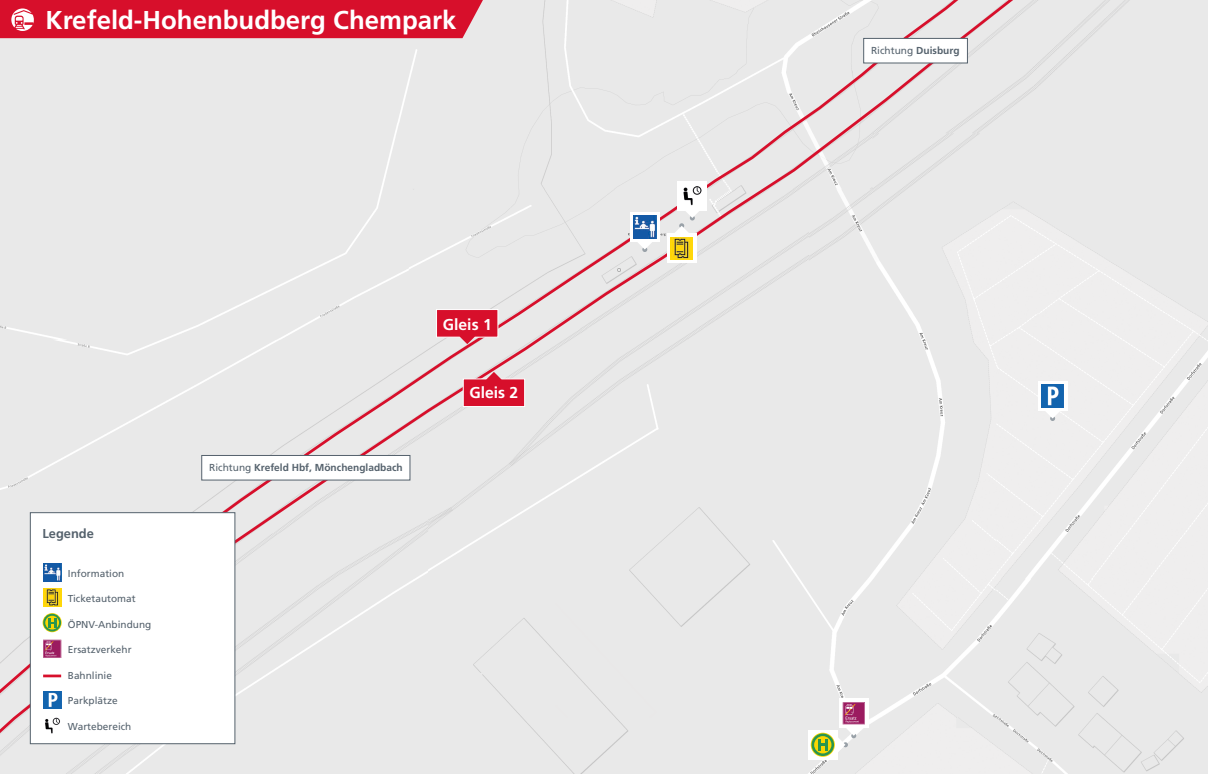
<style>
.page{position:relative;width:1208px;height:774px;background:#e9e9e9}
.page>*{position:absolute;margin:0;border:0;box-sizing:border-box;transform-origin:0 0}
.t1{font:700 25.8px "Frutiger LT Std";color:#fff}
.t2{font:700 15.75px "Frutiger LT Std";color:#fff}
.t3{font:700 12.9px "Frutiger LT Std";color:#55626d}
.t4{font:700 10.12px "Frutiger LT Std";color:#55626d}
.t5{font:10.12px "Frutiger LT Std";color:#55626d}
.t6{font:10.05px "Frutiger LT Std";color:#55626d}
.s1{font-weight:400}
.s2{font-weight:700}
</style>
<div class="page">
<div style="left:0;top:0;width:1031px;height:744px;background:#e9e9e9"></div>
<svg style="left:436px;top:309px;width:63px;height:35px"></svg>
<svg style="left:462px;top:372px;width:63px;height:35px"></svg>
<div style="left:863px;top:38px;width:104px;height:25px;background:#fff;border:1px solid #55626d"></div>
<div style="left:201px;top:455px;width:209px;height:25px;background:#fff;border:1px solid #55626d"></div>
<div style="left:808px;top:730px;width:29px;height:30px;background:#fff"></div>
<svg style="left:810px;top:733px;width:25px;height:24px"></svg>
<svg style="left:811px;top:733px;width:23px;height:23px"></svg>
<svg style="left:814px;top:736px;width:17px;height:17px"></svg>
<div style="left:839px;top:698px;width:29px;height:30px;background:#fff"></div>
<svg style="left:818px;top:702px;width:46px;height:50px"></svg>
<div style="left:677px;top:181px;width:30px;height:29px;background:#fff"></div>
<img style="left:683px;top:186px;width:19px;height:17px">
<div style="left:667px;top:233px;width:29px;height:30px;background:#fff"></div>
<svg style="left:674px;top:203px;width:26px;height:38px"></svg>
<img style="left:670px;top:237px;width:23px;height:22px">
<svg style="left:630px;top:212px;width:29px;height:30px"></svg>
<svg style="left:637px;top:238px;width:15px;height:14px"></svg>
<img style="left:633px;top:216px;width:23px;height:22px">
<div style="left:30px;top:512px;width:205px;height:232px;background:#fff;border:1px solid #55626d"></div>
<img style="left:43px;top:563px;width:18px;height:18px">
<img style="left:43px;top:589px;width:18px;height:18px">
<svg style="left:43px;top:613px;width:19px;height:19px"></svg>
<svg style="left:43px;top:614px;width:18px;height:17px"></svg>
<svg style="left:45px;top:616px;width:14px;height:13px"></svg>
<svg style="left:48px;top:618px;width:8px;height:9px"></svg>
<svg style="left:43px;top:640px;width:18px;height:18px"></svg>
<hr style="left:43px;top:674px;width:18px;height:3px;background:#d70f2b">
<img style="left:43px;top:691px;width:18px;height:18px">
<img style="left:45px;top:717px;width:15px;height:17px">
<svg style="left:1037px;top:381px;width:30px;height:30px"></svg>
<svg style="left:1045px;top:407px;width:15px;height:14px"></svg>
<img style="left:1041px;top:385px;width:22px;height:22px">
<div style="left:0;top:0;width:483px;height:38px;background:#d70f2b"></div>
<h1 class="t1" style="left:46px;top:5px;width:412px">Krefeld-Hohenbudberg Chempark</h1>
<h2 class="t2" style="left:443px;top:315px;width:50px">Gleis 1</h2>
<p class="t3" style="left:42px;top:526px;width:53px">Legende</p>
<p class="t6" style="left:68px;top:567px;width:58px">Information</p>
<p class="t6" style="left:68px;top:593px;width:69px">Ticketautomat</p>
<p class="t6" style="left:68px;top:618px;width:85px">ÖPNV-Anbindung</p>
<p class="t6" style="left:68px;top:644px;width:65px">Ersatzverkehr</p>
<p class="t6" style="left:68px;top:669px;width:46px">Bahnlinie</p>
<p class="t6" style="left:68px;top:695px;width:51px">Parkplätze</p>
<p class="t6" style="left:68px;top:720px;width:65px">Wartebereich</p>
<p class="t4" style="left:209px;top:462px;width:195px"><span class="s1">Richtung</span> Krefeld Hbf, Mönchengladbach</p>
<h2 class="t2" style="left:469px;top:383px;width:50px">Gleis 2</h2>
<p class="t5" style="left:871px;top:45px;width:90px">Richtung <span class="s2">Duisburg</span></p>
</div>
